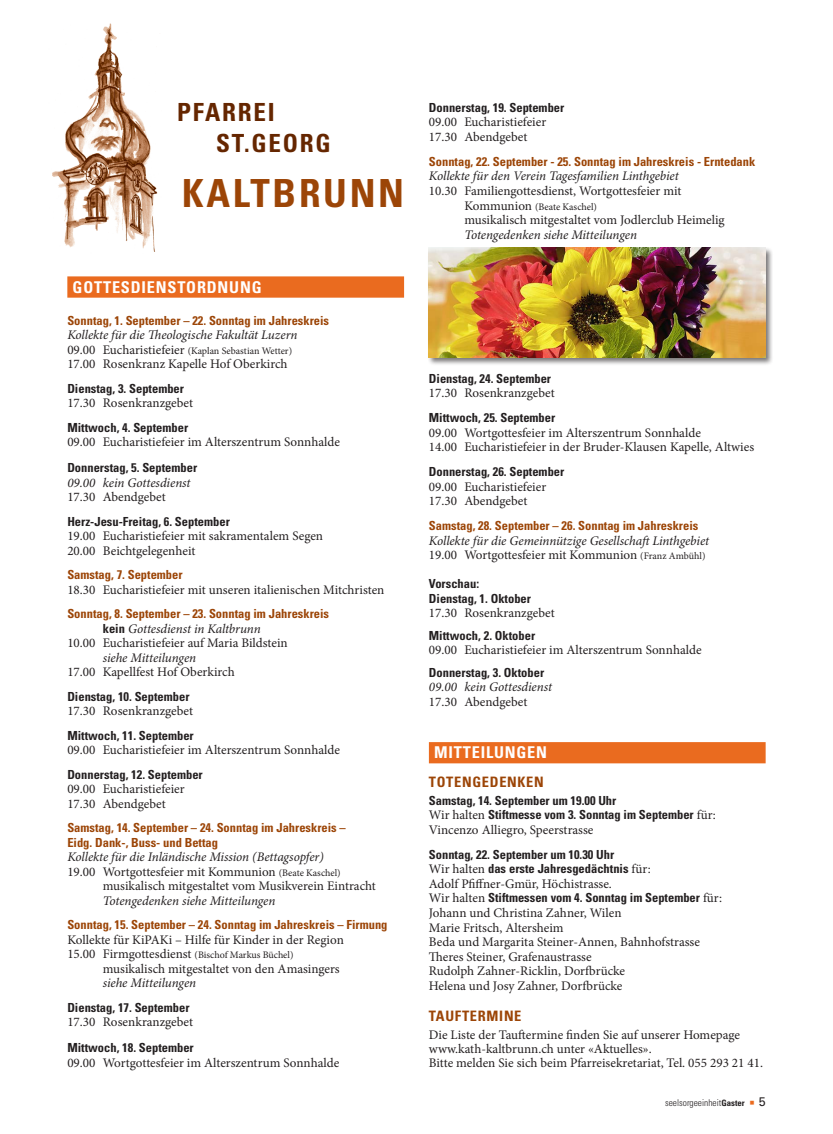
<style>
.page{position:relative;width:833px;height:1134px;background:#fff}
.page>*{position:absolute;margin:0;border:0;box-sizing:border-box;transform-origin:0 0}
.t1{font:700 condensed 38.75px "Univers LT Std";letter-spacing:.07em;color:#9c4507}
.t2{font:700 condensed 25px/31.2px "Univers LT Std";letter-spacing:.07em;color:#652600}
.t3{font:700 condensed 16.25px "Univers LT Std";letter-spacing:.05em;color:#fff}
.t4{font:700 condensed 14.38px "Univers LT Std";letter-spacing:.05em;color:#9c4507}
.t5{font:13.12px/14.6px "Minion Pro";color:#231f20}
.t6{font:italic 13.12px/14.6px "Minion Pro";letter-spacing:-.005em;color:#231f20}
.t7{font:700 condensed 12.5px/14.6px "Univers LT Std";color:#231f20}
.t8{font:700 condensed 12.5px/14.5px "Univers LT Std";color:#9c4507}
.t9{font:10px "Minion Pro";letter-spacing:-.005em;color:#231f20}
.t10{font:300 condensed 9.38px "Univers LT Std";color:#231f20}
.s1{font-size:13.12px}
.s2{font-family:"Univers LT Std";font-weight:700;font-stretch:condensed;font-size:12.5px}
.s3{font-style:italic}
.s4{font-size:10px}
.s5{font-style:normal}
.s6{font-style:normal;font-size:10px}
.s7{font-family:"Minion Pro";font-weight:400;font-stretch:normal;font-size:13.12px}
.s8{font-weight:700;font-size:8.75px}
.s9{font-family:"Minion Pro";font-weight:400;font-stretch:normal;font-size:13.12px;color:#ea6b1f}
.s10{font-weight:400;font-stretch:normal;font-size:12.5px}
</style>
<div class="page">
<div style="left:67px;top:276px;width:337px;height:22px;background:#ea6b1f"></div>
<div style="left:429px;top:742px;width:336px;height:21px;background:#ea6b1f"></div>
<img style="left:52px;top:23px;width:106px;height:229px">
<div style="left:428px;top:247px;width:346px;height:119px;background:#231f20;opacity:.6"></div>
<img style="left:429px;top:248px;width:336px;height:110px">
<h2 class="t2" style="left:216px;top:96px;width:116px;text-indent:-39px">PFARREI<br>ST.GEORG</h2>
<h1 class="t1" style="left:182px;top:170px;width:223px">KALTBRUNN</h1>
<p class="t3" style="left:73px;top:277px;width:190px">GOTTESDIENSTORDNUNG</p>
<p class="t8" style="left:67px;top:313px;width:263px">Sonntag, 1. September – 22. Sonntag im Jahreskreis</p>
<p class="t6" style="left:67px;top:328px;width:232px">Kollekte für die Theologische Fakultät Luzern</p>
<p class="t9" style="left:67px;top:344px;width:226px"><span class="s1">09.00 Eucharistiefeier</span> (Kaplan Sebastian Wetter)</p>
<p class="t5" style="left:67px;top:357px;width:222px">17.00 Rosenkranz Kapelle Hof Oberkirch</p>
<p class="t7" style="left:67px;top:381px;width:118px">Dienstag, 3. September</p>
<p class="t5" style="left:67px;top:396px;width:127px">17.30 Rosenkranzgebet</p>
<p class="t7" style="left:67px;top:420px;width:122px">Mittwoch, 4. September</p>
<p class="t5" style="left:67px;top:435px;width:274px">09.00 Eucharistiefeier im Alterszentrum Sonnhalde</p>
<p class="t7" style="left:67px;top:460px;width:131px">Donnerstag, 5. September</p>
<p class="t6" style="left:67px;top:476px;width:125px">09.00 kein Gottesdienst</p>
<p class="t5" style="left:67px;top:490px;width:100px">17.30 Abendgebet</p>
<p class="t7" style="left:67px;top:514px;width:164px">Herz-Jesu-Freitag, 6. September</p>
<p class="t5" style="left:67px;top:529px;width:257px">19.00 Eucharistiefeier mit sakramentalem Segen<br>20.00 Beichtgelegenheit</p>
<p class="t8" style="left:67px;top:568px;width:117px">Samstag, 7. September</p>
<p class="t5" style="left:67px;top:582px;width:319px">18.30 Eucharistiefeier mit unseren italienischen Mitchristen</p>
<p class="t8" style="left:67px;top:607px;width:263px">Sonntag, 8. September – 23. Sonntag im Jahreskreis</p>
<p class="t5" style="left:67px;top:621px;width:222px;text-indent:35px"><span class="s2">kein</span> <span class="s3">Gottesdienst in Kaltbrunn<br></span>10.00 Eucharistiefeier auf Maria Bildstein</p>
<p class="t6" style="left:103px;top:651px;width:95px">siehe Mitteilungen</p>
<p class="t5" style="left:67px;top:665px;width:169px">17.00 Kapellfest Hof Oberkirch</p>
<p class="t7" style="left:67px;top:689px;width:124px">Dienstag, 10. September</p>
<p class="t5" style="left:67px;top:704px;width:127px">17.30 Rosenkranzgebet</p>
<p class="t7" style="left:67px;top:728px;width:128px">Mittwoch, 11. September</p>
<p class="t5" style="left:67px;top:743px;width:274px">09.00 Eucharistiefeier im Alterszentrum Sonnhalde</p>
<p class="t7" style="left:67px;top:767px;width:137px">Donnerstag, 12. September</p>
<p class="t5" style="left:67px;top:782px;width:119px">09.00 Eucharistiefeier<br>17.30 Abendgebet</p>
<p class="t8" style="left:67px;top:821px;width:280px">Samstag, 14. September – 24. Sonntag im Jahreskreis –<br>Eidg. Dank-, Buss- und Bettag</p>
<p class="t6" style="left:67px;top:850px;width:258px">Kollekte für die Inländische Mission (Bettagsopfer)</p>
<p class="t5" style="left:67px;top:864px;width:275px">19.00 Wortgottesfeier mit Kommunion <span class="s4">(Beate Kaschel)</span></p>
<p class="t5" style="left:103px;top:879px;width:275px">musikalisch mitgestaltet vom Musikverein Eintracht</p>
<p class="t6" style="left:103px;top:894px;width:174px">Totengedenken siehe Mitteilungen</p>
<p class="t8" style="left:67px;top:918px;width:322px">Sonntag, 15. September – 24. Sonntag im Jahreskreis – Firmung</p>
<p class="t5" style="left:67px;top:932px;width:278px">Kollekte für KiPAKi – Hilfe für Kinder in der Region<br>15.00 Firmgottesdienst <span class="s4">(Bischof Markus Büchel)</span></p>
<p class="t5" style="left:103px;top:961px;width:238px">musikalisch mitgestaltet von den Amasingers</p>
<p class="t6" style="left:103px;top:976px;width:95px">siehe Mitteilungen</p>
<p class="t7" style="left:67px;top:1000px;width:124px">Dienstag, 17. September</p>
<p class="t5" style="left:67px;top:1015px;width:127px">17.30 Rosenkranzgebet</p>
<p class="t7" style="left:67px;top:1040px;width:128px">Mittwoch, 18. September</p>
<p class="t5" style="left:67px;top:1055px;width:273px">09.00 Wortgottesfeier im Alterszentrum Sonnhalde</p>
<p class="t7" style="left:429px;top:100px;width:137px">Donnerstag, 19. September</p>
<p class="t5" style="left:429px;top:115px;width:119px">09.00 Eucharistiefeier<br>17.30 Abendgebet</p>
<p class="t8" style="left:429px;top:154px;width:328px">Sonntag, 22. September - 25. Sonntag im Jahreskreis - Erntedank</p>
<p class="t6" style="left:429px;top:169px;width:251px">Kollekte für den Verein Tagesfamilien Linthgebiet</p>
<p class="t5" style="left:429px;top:183px;width:254px">10.30 Familiengottesdienst, Wortgottesfeier mit</p>
<p class="t9" style="left:464px;top:200px;width:134px"><span class="s1">Kommunion</span> (Beate Kaschel)</p>
<p class="t5" style="left:464px;top:213px;width:262px">musikalisch mitgestaltet vom Jodlerclub Heimelig</p>
<p class="t6" style="left:464px;top:228px;width:174px">Totengedenken siehe Mitteilungen</p>
<p class="t7" style="left:429px;top:371px;width:124px">Dienstag, 24. September</p>
<p class="t5" style="left:429px;top:386px;width:127px">17.30 Rosenkranzgebet</p>
<p class="t7" style="left:429px;top:410px;width:128px">Mittwoch, 25. September</p>
<p class="t5" style="left:429px;top:425px;width:327px">09.00 Wortgottesfeier im Alterszentrum Sonnhalde<br>14.00 Eucharistiefeier in der Bruder-Klausen Kapelle, Altwies</p>
<p class="t7" style="left:429px;top:464px;width:137px">Donnerstag, 26. September</p>
<p class="t5" style="left:429px;top:479px;width:119px">09.00 Eucharistiefeier<br>17.30 Abendgebet</p>
<p class="t8" style="left:429px;top:518px;width:271px">Samstag, 28. September – 26. Sonntag im Jahreskreis</p>
<p class="t6" style="left:429px;top:533px;width:282px">Kollekte für die Gemeinnützige Gesellschaft Linthgebiet<br><span class="s5">19.00 Wortgottesfeier mit Kommunion</span> <span class="s6">(Franz Ambühl)</span></p>
<p class="t7" style="left:429px;top:576px;width:104px">Vorschau:<br>Dienstag, 1. Oktober</p>
<p class="t5" style="left:429px;top:606px;width:127px">17.30 Rosenkranzgebet</p>
<p class="t7" style="left:429px;top:628px;width:108px">Mittwoch, 2. Oktober</p>
<p class="t5" style="left:429px;top:643px;width:274px">09.00 Eucharistiefeier im Alterszentrum Sonnhalde</p>
<p class="t7" style="left:429px;top:665px;width:117px">Donnerstag, 3. Oktober</p>
<p class="t6" style="left:429px;top:680px;width:125px">09.00 kein Gottesdienst</p>
<p class="t5" style="left:429px;top:694px;width:100px">17.30 Abendgebet</p>
<p class="t3" style="left:434px;top:743px;width:114px">MITTEILUNGEN</p>
<p class="t4" style="left:429px;top:773px;width:116px">TOTENGEDENKEN</p>
<p class="t7" style="left:429px;top:793px;width:288px">Samstag, 14. September um 19.00 Uhr<br><span class="s7">Wir halten</span> Stiftmesse vom 3. Sonntag im September <span class="s7">für:</span></p>
<p class="t5" style="left:429px;top:822px;width:166px">Vincenzo Alliegro, Speerstrasse</p>
<p class="t7" style="left:429px;top:847px;width:223px">Sonntag, 22. September um 10.30 Uhr<br><span class="s7">Wir halten</span> das erste Jahresgedächtnis <span class="s7">für:</span></p>
<p class="t5" style="left:429px;top:876px;width:184px">Adolf Pfiffner-Gmür, Höchistrasse.</p>
<p class="t7" style="left:429px;top:890px;width:295px"><span class="s7">Wir halten</span> Stiftmessen vom 4. Sonntag im September <span class="s7">für:</span></p>
<p class="t5" style="left:429px;top:905px;width:273px">Johann und Christina Zahner, Wilen<br>Marie Fritsch, Altersheim<br>Beda und Margarita Steiner-Annen, Bahnhofstrasse Theres Steiner, Grafenaustrasse<br>Rudolph Zahner-Ricklin, Dorfbrücke<br>Helena und Josy Zahner, Dorfbrücke</p>
<p class="t4" style="left:429px;top:1007px;width:94px">TAUFTERMINE</p>
<p class="t5" style="left:429px;top:1027px;width:336px;line-height:14px">Die Liste der Tauftermine finden Sie auf unserer Homepage www.kath-kaltbrunn.ch unter «Aktuelles».<br>Bitte melden Sie sich beim Pfarreisekretariat, Tel. 055 293 21 41.</p>
<p class="t10" style="left:665px;top:1097px;width:102px">seelsorgeeinheit<span class="s8">Gaster</span> <span class="s9">■</span> <span class="s10">5</span></p>
</div>
